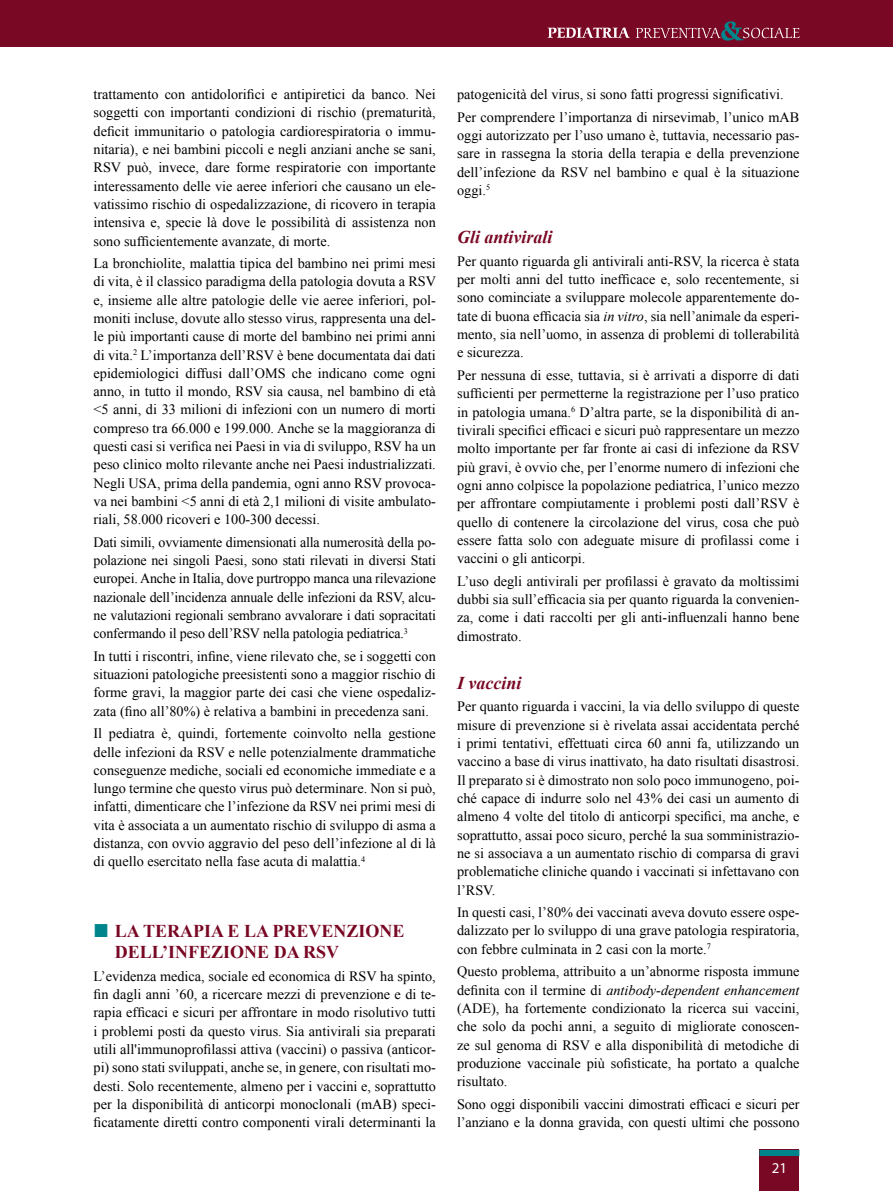
<style>
.page{position:relative;width:893px;height:1191px;background:#fff}
.page>*{position:absolute;margin:0;border:0;box-sizing:border-box;transform-origin:0 0}
.t1{font:700 18px/21.3px "Times New Roman";color:#790824}
.t2{font:italic 700 18px "Times New Roman";color:#790824}
.t3{font:15px "Myriad Pro";color:#fff}
.t4{font:14.25px/18.3px "Times New Roman";color:#000;text-align:justify}
.s1{font-style:italic}
</style>
<div class="page">
<div style="left:0;top:0;width:893px;height:47px;background:#790824"></div>
<svg style="left:636px;top:21px;width:163px;height:20px"></svg>
<svg style="left:548px;top:28px;width:82px;height:10px"></svg>
<div style="left:759px;top:1150px;width:40px;height:41px;background:#790824"></div>
<div style="left:759px;top:1150px;width:40px;height:6px;background:#00858c"></div>
<p class="t4" style="left:94px;top:85px;width:344px">trattamento con antidolorifici e antipiretici da banco. Nei soggetti con importanti condizioni di rischio (prematurità, deficit immunitario o patologia cardiorespiratoria o immu&shy;nitaria), e nei bambini piccoli e negli anziani anche se sani, RSV può, invece, dare forme respiratorie con importante interessamento delle vie aeree inferiori che causano un ele&shy;vatissimo rischio di ospedalizzazione, di ricovero in terapia intensiva e, specie là dove le possibilità di assistenza non sono sufficientemente avanzate, di morte.</p>
<p class="t4" style="left:94px;top:254px;width:344px">La bronchiolite, malattia tipica del bambino nei primi mesi di vita, è il classico paradigma della patologia dovuta a RSV e, insieme alle altre patologie delle vie aeree inferiori, pol&shy;moniti incluse, dovute allo stesso virus, rappresenta una del&shy;le più importanti cause di morte del bambino nei primi anni di vita.<sup>2</sup> L’importanza dell’RSV è bene documentata dai dati epidemiologici diffusi dall’OMS che indicano come ogni anno, in tutto il mondo, RSV sia causa, nel bambino di età &lt;5 anni, di 33 milioni di infezioni con un numero di morti compreso tra 66.000 e 199.000. Anche se la maggioranza di questi casi si verifica nei Paesi in via di sviluppo, RSV ha un peso clinico molto rilevante anche nei Paesi industrializzati.<br>Negli USA, prima della pandemia, ogni anno RSV provoca&shy;va nei bambini &lt;5 anni di età 2,1 milioni di visite ambulato&shy;riali, 58.000 ricoveri e 100-300 decessi.</p>
<p class="t4" style="left:94px;top:532px;width:344px">Dati simili, ovviamente dimensionati alla numerosità della po&shy;polazione nei singoli Paesi, sono stati rilevati in diversi Stati europei. Anche in Italia, dove purtroppo manca una rilevazione nazionale dell’incidenza annuale delle infezioni da RSV, alcu&shy;ne valutazioni regionali sembrano avvalorare i dati sopracitati confermando il peso dell’RSV nella patologia pediatrica.<sup>3</sup></p>
<p class="t4" style="left:94px;top:646px;width:344px">In tutti i riscontri, infine, viene rilevato che, se i soggetti con situazioni patologiche preesistenti sono a maggior rischio di forme gravi, la maggior parte dei casi che viene ospedaliz&shy;zata (fino all’80%) è relativa a bambini in precedenza sani.</p>
<p class="t4" style="left:94px;top:724px;width:344px">Il pediatra è, quindi, fortemente coinvolto nella gestione delle infezioni da RSV e nelle potenzialmente drammatiche conseguenze mediche, sociali ed economiche immediate e a lungo termine che questo virus può determinare. Non si può, infatti, dimenticare che l’infezione da RSV nei primi mesi di vita è associata a un aumentato rischio di sviluppo di asma a distanza, con ovvio aggravio del peso dell’infezione al di là di quello esercitato nella fase acuta di malattia.<sup>4</sup></p>
<p class="t1" style="left:115px;top:920px;width:291px">LA TERAPIA E LA PREVENZIONE<br>DELL’INFEZIONE DA RSV</p>
<p class="t4" style="left:94px;top:966px;width:344px">L’evidenza medica, sociale ed economica di RSV ha spinto, fin dagli anni ’60, a ricercare mezzi di prevenzione e di te&shy;rapia efficaci e sicuri per affrontare in modo risolutivo tutti i problemi posti da questo virus. Sia antivirali sia preparati utili all'immunoprofilassi attiva (vaccini) o passiva (anticor&shy;pi) sono stati sviluppati, anche se, in genere, con risultati mo&shy;desti. Solo recentemente, almeno per i vaccini e, soprattutto per la disponibilità di anticorpi monoclonali (mAB) speci&shy;ficatamente diretti contro componenti virali determinanti la</p>
<p class="t4" style="left:457px;top:83px;width:344px;line-height:22.5px">patogenicità del virus, si sono fatti progressi significativi.<br>Per comprendere l’importanza di nirsevimab, l’unico mAB</p>
<p class="t4" style="left:457px;top:126px;width:344px">oggi autorizzato per l’uso umano è, tuttavia, necessario pas&shy;sare in rassegna la storia della terapia e della prevenzione dell’infezione da RSV nel bambino e qual è la situazione oggi.<sup>5</sup></p>
<p class="t2" style="left:457px;top:225px;width:97px">Gli antivirali</p>
<p class="t4" style="left:457px;top:252px;width:344px">Per quanto riguarda gli antivirali anti-RSV, la ricerca è stata per molti anni del tutto inefficace e, solo recentemente, si sono cominciate a sviluppare molecole apparentemente do&shy;tate di buona efficacia sia <span class="s1">in vitro</span>, sia nell’animale da esperi&shy;mento, sia nell’uomo, in assenza di problemi di tollerabilità e sicurezza.</p>
<p class="t4" style="left:457px;top:366px;width:344px">Per nessuna di esse, tuttavia, si è arrivati a disporre di dati sufficienti per permetterne la registrazione per l’uso pratico in patologia umana.<sup>6</sup> D’altra parte, se la disponibilità di an&shy;tivirali specifici efficaci e sicuri può rappresentare un mezzo molto importante per far fronte ai casi di infezione da RSV più gravi, è ovvio che, per l’enorme numero di infezioni che ogni anno colpisce la popolazione pediatrica, l’unico mezzo per affrontare compiutamente i problemi posti dall’RSV è quello di contenere la circolazione del virus, cosa che può essere fatta solo con adeguate misure di profilassi come i vaccini o gli anticorpi.</p>
<p class="t4" style="left:457px;top:571px;width:344px">L’uso degli antivirali per profilassi è gravato da moltissimi dubbi sia sull’efficacia sia per quanto riguarda la convenien&shy;za, come i dati raccolti per gli anti-influenzali hanno bene dimostrato.</p>
<p class="t2" style="left:457px;top:670px;width:66px">I vaccini</p>
<p class="t4" style="left:457px;top:697px;width:344px">Per quanto riguarda i vaccini, la via dello sviluppo di queste misure di prevenzione si è rivelata assai accidentata perché i primi tentativi, effettuati circa 60 anni fa, utilizzando un vaccino a base di virus inattivato, ha dato risultati disastrosi.<br>Il preparato si è dimostrato non solo poco immunogeno, poi&shy;ché capace di indurre solo nel 43% dei casi un aumento di almeno 4 volte del titolo di anticorpi specifici, ma anche, e soprattutto, assai poco sicuro, perché la sua somministrazio&shy;ne si associava a un aumentato rischio di comparsa di gravi problematiche cliniche quando i vaccinati si infettavano con l’RSV.</p>
<p class="t4" style="left:457px;top:903px;width:344px">In questi casi, l’80% dei vaccinati aveva dovuto essere ospe&shy;dalizzato per lo sviluppo di una grave patologia respiratoria, con febbre culminata in 2 casi con la morte.<sup>7</sup></p>
<p class="t4" style="left:457px;top:962px;width:344px">Questo problema, attribuito a un’abnorme risposta immune definita con il termine di <span class="s1">antibody-dependent enhancement </span>(ADE), ha fortemente condizionato la ricerca sui vaccini, che solo da pochi anni, a seguito di migliorate conoscen&shy;ze sul genoma di RSV e alla disponibilità di metodiche di produzione vaccinale più sofisticate, ha portato a qualche risultato.</p>
<p class="t4" style="left:457px;top:1094px;width:344px">Sono oggi disponibili vaccini dimostrati efficaci e sicuri per l’anziano e la donna gravida, con questi ultimi che possono</p>
<p class="t3" style="left:772px;top:1158px;width:17px">21</p>
</div>
